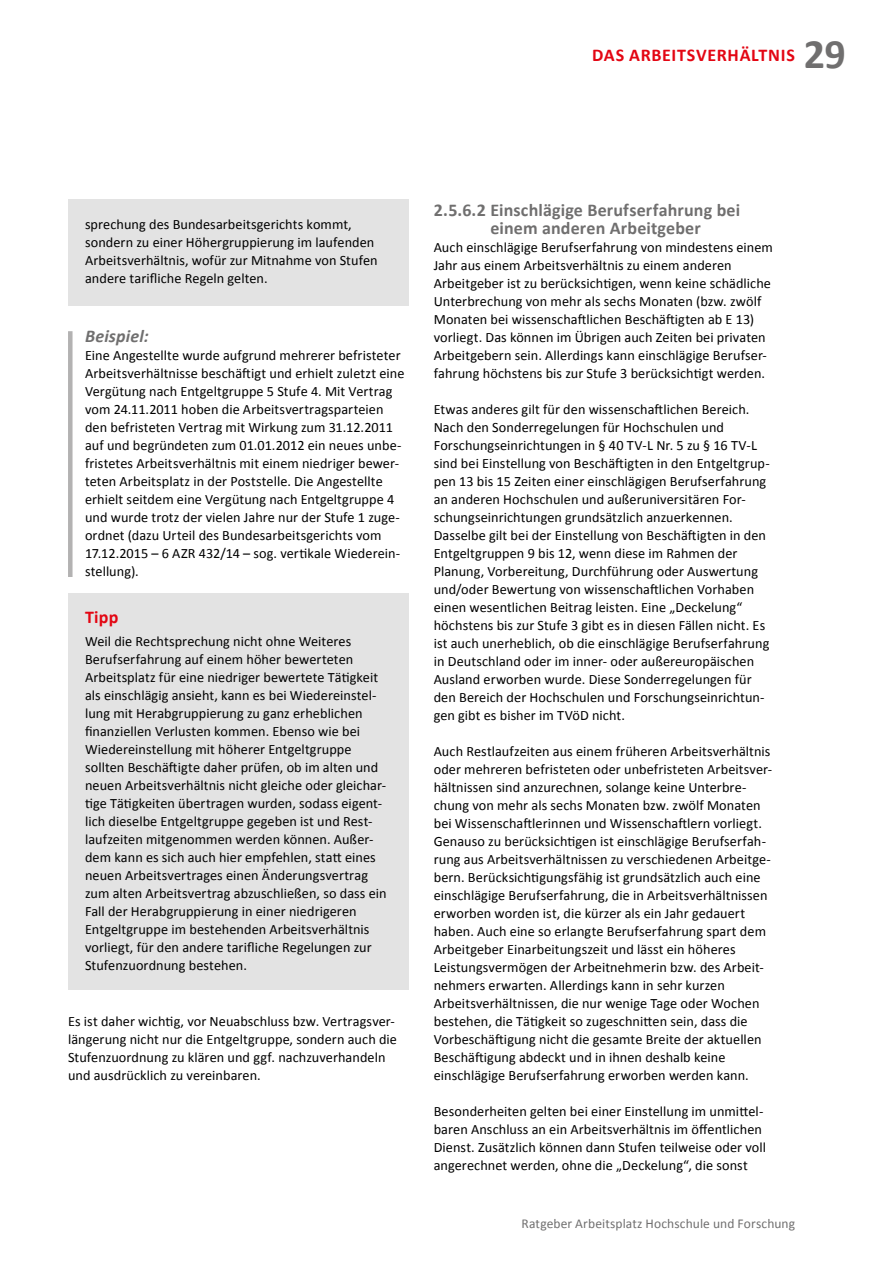
<style>
.page{position:relative;width:893px;height:1263px;background:#fff}
.page>*{position:absolute;margin:0;border:0;box-sizing:border-box;transform-origin:0 0}
.t1{font:700 42px "Calibri";color:#706f6f}
.t2{font:700 18px/18px "Calibri";letter-spacing:.01em;color:#706f6f}
.t3{font:700 18px "Calibri";letter-spacing:.02em;color:#e30613}
.t4{font:italic 700 18px "Calibri";letter-spacing:.01em;color:#706f6f}
.t5{font:14.25px/18px "Calibri";letter-spacing:.005em;color:#000}
.t6{font:13.5px "Calibri";letter-spacing:.01em;color:#706f6f}
</style>
<div class="page">
<div style="left:68px;top:331px;width:5px;height:246px;background:#b3b2b2"></div>
<div style="left:68px;top:594px;width:340px;height:396px;background:#e3e3e3"></div>
<div style="left:68px;top:200px;width:340px;height:106px;background:#e3e3e3"></div>
<p class="t3" style="left:592px;top:44px;width:59px">Das Arbeitsverhältnis</p>
<h1 class="t1" style="left:804px;top:27px;width:44px">29</h1>
<p class="t5" style="left:85px;top:215px;width:294px">sprechung des Bundesarbeitsgerichts kommt, sondern zu einer Höhergruppierung im laufenden Arbeitsverhältnis, wofür zur Mitnahme von Stufen andere tarifliche Regeln gelten.</p>
<p class="t4" style="left:85px;top:325px;width:65px">Beispiel:</p>
<p class="t5" style="left:85px;top:346px;width:321px">Eine Angestellte wurde aufgrund mehrerer befristeter Arbeitsverhältnisse beschäftigt und erhielt zuletzt eine Vergütung nach Entgeltgruppe 5 Stufe 4. Mit Vertrag vom 24.11.2011 hoben die Arbeitsvertragsparteien den befristeten Vertrag mit Wirkung zum 31.12.2011 auf und begründeten zum 01.01.2012 ein neues unbe&shy;fristetes Arbeitsverhältnis mit einem niedriger bewer&shy;teten Arbeitsplatz in der Poststelle. Die Angestellte erhielt seitdem eine Vergütung nach Entgeltgruppe 4 und wurde trotz der vielen Jahre nur der Stufe 1 zuge&shy;ordnet (dazu Urteil des Bundesarbeitsgerichts vom 17.12.2015 – 6 AZR 432/14 – sog. vertikale Wiederein&shy;stellung).</p>
<p class="t3" style="left:85px;top:606px;width:35px">Tipp</p>
<p class="t5" style="left:85px;top:632px;width:303px">Weil die Rechtsprechung nicht ohne Weiteres Berufserfahrung auf einem höher bewerteten Arbeitsplatz für eine niedriger bewertete Tätigkeit als einschlägig ansieht, kann es bei Wiedereinstel&shy;lung mit Herabgruppierung zu ganz erheblichen finanziellen Verlusten kommen. Ebenso wie bei Wiedereinstellung mit höherer Entgeltgruppe sollten Beschäftigte daher prüfen, ob im alten und neuen Arbeitsverhältnis nicht gleiche oder gleichar&shy;tige Tätigkeiten übertragen wurden, sodass eigent&shy;lich dieselbe Entgeltgruppe gegeben ist und Rest&shy;laufzeiten mitgenommen werden können. Außer&shy;dem kann es sich auch hier empfehlen, statt eines neuen Arbeitsvertrages einen Änderungsvertrag zum alten Arbeitsvertrag abzuschließen, so dass ein Fall der Herabgruppierung in einer niedrigeren Entgeltgruppe im bestehenden Arbeitsverhältnis vorliegt, für den andere tarifliche Regelungen zur Stufenzuordnung bestehen.</p>
<p class="t5" style="left:68px;top:1012px;width:330px">Es ist daher wichtig, vor Neuabschluss bzw. Vertragsver&shy;längerung nicht nur die Entgeltgruppe, sondern auch die Stufenzuordnung zu klären und ggf. nachzuverhandeln und ausdrücklich zu vereinbaren.</p>
<p class="t2" style="left:490px;top:201px;width:251px;text-indent:-57px">2.5.6.2 Einschlägige Berufserfahrung bei einem anderen Arbeitgeber</p>
<p class="t5" style="left:434px;top:238px;width:341px">Auch einschlägige Berufserfahrung von mindestens einem Jahr aus einem Arbeitsverhältnis zu einem anderen Arbeitgeber ist zu berücksichtigen, wenn keine schädliche Unterbrechung von mehr als sechs Monaten (bzw. zwölf Monaten bei wissenschaftlichen Beschäftigten ab E 13) vorliegt. Das können im Übrigen auch Zeiten bei privaten Arbeitgebern sein. Allerdings kann einschlägige Berufser&shy;fahrung höchstens bis zur Stufe 3 berücksichtigt werden.</p>
<p class="t5" style="left:434px;top:400px;width:338px">Etwas anderes gilt für den wissenschaftlichen Bereich.<br>Nach den Sonderregelungen für Hochschulen und Forschungseinrichtungen in § 40 TV-L Nr. 5 zu § 16 TV-L sind bei Einstellung von Beschäftigten in den Entgeltgrup&shy;pen 13 bis 15 Zeiten einer einschlägigen Berufserfahrung an anderen Hochschulen und außeruniversitären For&shy;schungseinrichtungen grundsätzlich anzuerkennen.<br>Dasselbe gilt bei der Einstellung von Beschäftigten in den Entgeltgruppen 9 bis 12, wenn diese im Rahmen der Planung, Vorbereitung, Durchführung oder Auswertung und/oder Bewertung von wissenschaftlichen Vorhaben einen wesentlichen Beitrag leisten. Eine „Deckelung“ höchstens bis zur Stufe 3 gibt es in diesen Fällen nicht. Es ist auch unerheblich, ob die einschlägige Berufserfahrung in Deutschland oder im inner- oder außereuropäischen Ausland erworben wurde. Diese Sonderregelungen für den Bereich der Hochschulen und Forschungseinrichtun&shy;gen gibt es bisher im TVöD nicht.</p>
<p class="t5" style="left:434px;top:742px;width:340px">Auch Restlaufzeiten aus einem früheren Arbeitsverhältnis oder mehreren befristeten oder unbefristeten Arbeitsver&shy;hältnissen sind anzurechnen, solange keine Unterbre&shy;chung von mehr als sechs Monaten bzw. zwölf Monaten bei Wissenschaftlerinnen und Wissenschaftlern vorliegt.<br>Genauso zu berücksichtigen ist einschlägige Berufserfah&shy;rung aus Arbeitsverhältnissen zu verschiedenen Arbeitge&shy;bern. Berücksichtigungsfähig ist grundsätzlich auch eine einschlägige Berufserfahrung, die in Arbeitsverhältnissen erworben worden ist, die kürzer als ein Jahr gedauert haben. Auch eine so erlangte Berufserfahrung spart dem Arbeitgeber Einarbeitungszeit und lässt ein höheres Leistungsvermögen der Arbeitnehmerin bzw. des Arbeit&shy;nehmers erwarten. Allerdings kann in sehr kurzen Arbeitsverhältnissen, die nur wenige Tage oder Wochen bestehen, die Tätigkeit so zugeschnitten sein, dass die Vorbeschäftigung nicht die gesamte Breite der aktuellen Beschäftigung abdeckt und in ihnen deshalb keine einschlägige Berufserfahrung erworben werden kann.</p>
<p class="t5" style="left:434px;top:1102px;width:334px">Besonderheiten gelten bei einer Einstellung im unmittel&shy;baren Anschluss an ein Arbeitsverhältnis im öffentlichen Dienst. Zusätzlich können dann Stufen teilweise oder voll angerechnet werden, ohne die „Deckelung“, die sonst</p>
<p class="t6" style="left:522px;top:1215px;width:275px">Ratgeber Arbeitsplatz Hochschule und Forschung</p>
</div>
